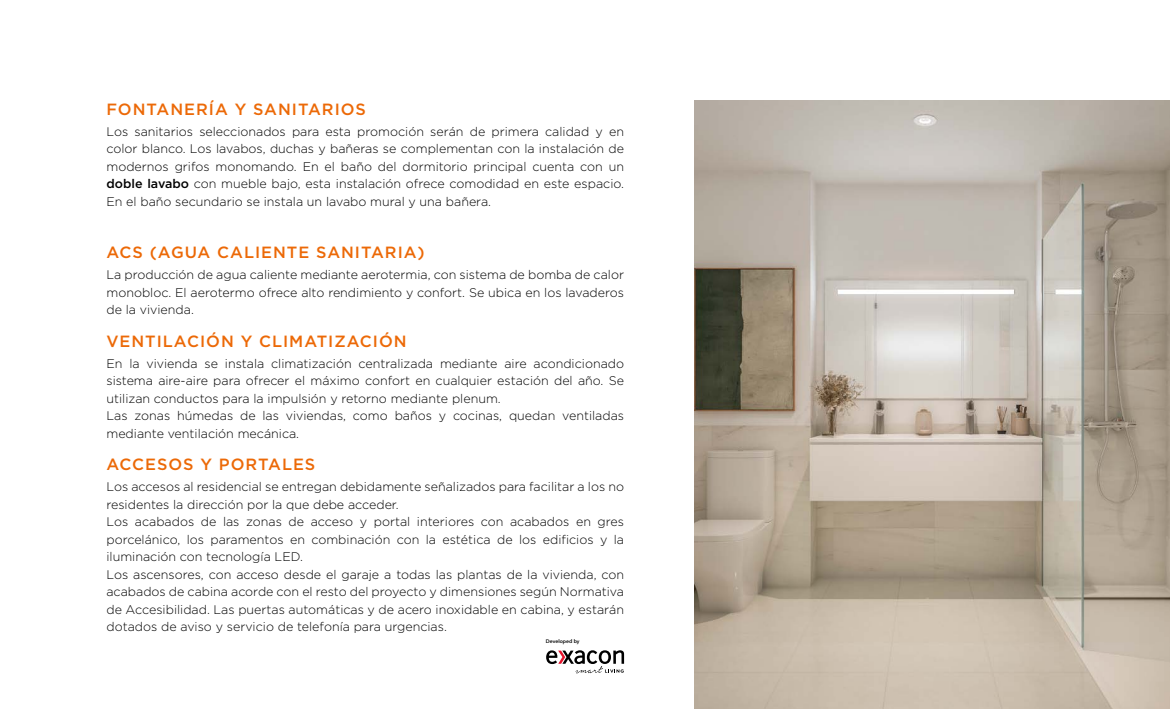
<style>
.page{position:relative;width:1170px;height:709px;background:#fff}
.page>*{position:absolute;margin:0;border:0;box-sizing:border-box;transform-origin:0 0}
.t1{font:500 16.25px "Gotham HTF";letter-spacing:.06em;color:#ec6907}
.t2{font:300 12.5px/17.5px "Gotham HTF";color:#000;text-align:justify}
.t3{font:600 5.12px "Avenir Next";color:#000}
.s1{font-weight:500}
</style>
<div class="page">
<img style="left:694px;top:101px;width:475px;height:608px">
<svg style="left:546px;top:650px;width:78px;height:23px"></svg>
<h1 class="t1" style="left:106px;top:100px;width:261px">FONTANERÍA Y SANITARIOS</h1>
<p class="t2" style="left:106px;top:122px;width:519px">Los sanitarios seleccionados para esta promoción serán de primera calidad y en color blanco. Los lavabos, duchas y bañeras se complementan con la instalación de modernos grifos monomando. En el baño del dormitorio principal cuenta con un <span class="s1">doble lavabo</span> con mueble bajo, esta instalación ofrece comodidad en este espacio.<br>En el baño secundario se instala un lavabo mural y una bañera.</p>
<h1 class="t1" style="left:106px;top:243px;width:320px">ACS (AGUA CALIENTE SANITARIA)</h1>
<p class="t2" style="left:106px;top:266px;width:519px">La producción de agua caliente mediante aerotermia, con sistema de bomba de calor monobloc. El aerotermo ofrece alto rendimiento y confort. Se ubica en los lavaderos de la vivienda.</p>
<h1 class="t1" style="left:106px;top:332px;width:302px">VENTILACIÓN Y CLIMATIZACIÓN</h1>
<p class="t2" style="left:106px;top:354px;width:519px;text-align:left">En la vivienda se instala climatización centralizada mediante aire acondicionado sistema aire-aire para ofrecer el máximo confort en cualquier estación del año. Se utilizan conductos para la impulsión y retorno mediante plenum.<br>Las zonas húmedas de las viviendas, como baños y cocinas, quedan ventiladas mediante ventilación mecánica.</p>
<h1 class="t1" style="left:106px;top:455px;width:210px">ACCESOS Y PORTALES</h1>
<p class="t2" style="left:106px;top:478px;width:519px;text-align:left">Los accesos al residencial se entregan debidamente señalizados para facilitar a los no residentes la dirección por la que debe acceder.<br>Los acabados de las zonas de acceso y portal interiores con acabados en gres porcelánico, los paramentos en combinación con la estética de los edificios y la iluminación con tecnología LED.<br>Los ascensores, con acceso desde el garaje a todas las plantas de la vivienda, con acabados de cabina acorde con el resto del proyecto y dimensiones según Normativa de Accesibilidad. Las puertas automáticas y de acero inoxidable en cabina, y estarán dotados de aviso y servicio de telefonía para urgencias.</p>
<p class="t3" style="left:546px;top:637px;width:35px">Developed by</p>
</div>
